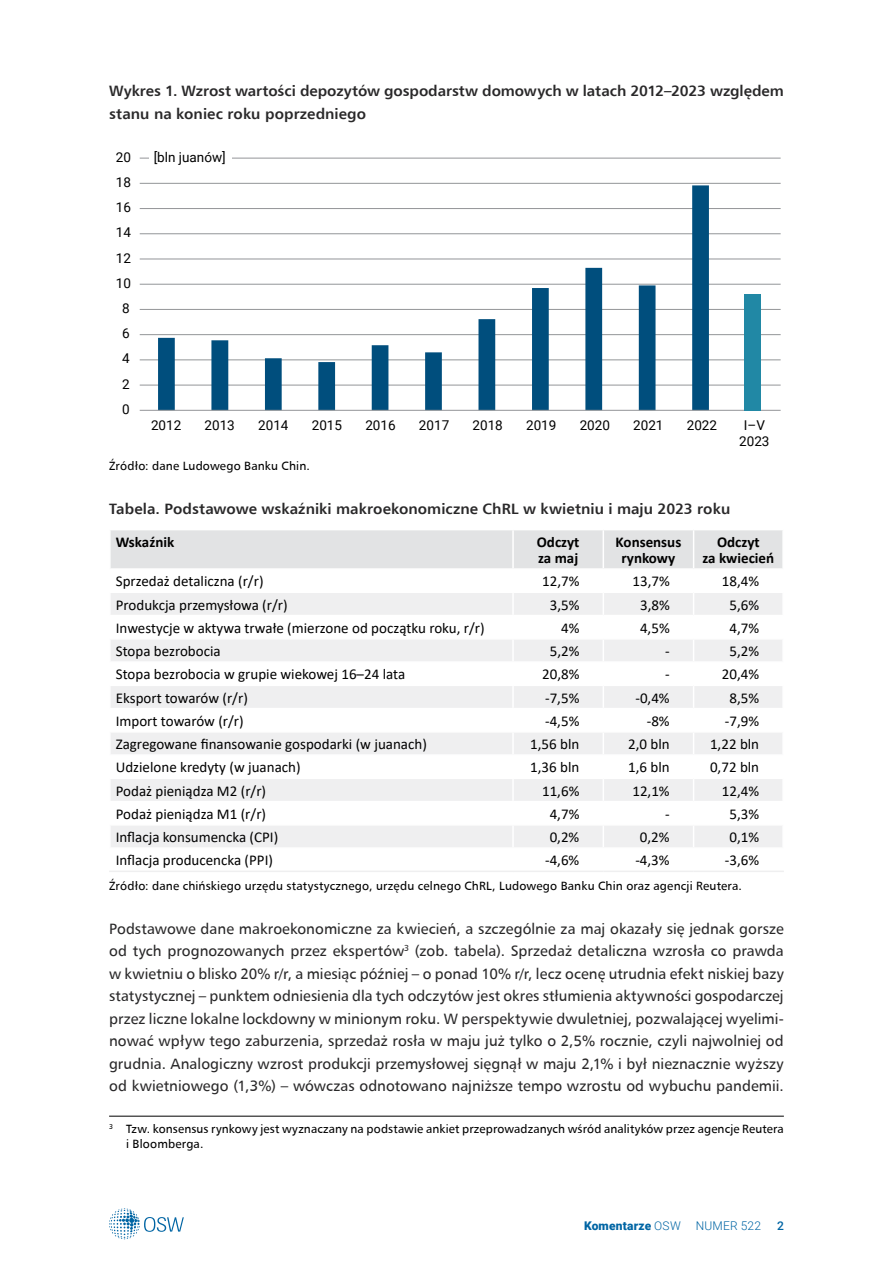
<style>
.page{position:relative;width:893px;height:1263px;background:#fff}
.page>*{position:absolute;margin:0;border:0;box-sizing:border-box;transform-origin:0 0}
.t1{font:15px/22.5px "Humanist 777 TL Roman B";color:#292829;text-align:justify}
.t2{font:15px "Calibri";color:#000}
.t3{font:15px/22.5px "Humanist 777 TL Bold B";letter-spacing:.005em;color:#292829}
.t4{font:700 15px/16.2px "Calibri";color:#000;text-align:center}
.t5{font:13.5px/16.2px "Roboto";color:#000;text-align:center}
.t6{font:12px/15px "Humanist 777 TL Roman B";letter-spacing:.01em;color:#000}
.t7{font:300 12px "Roboto";letter-spacing:.02em;color:#0065a4}
.t8{font:500 12px "Roboto";color:#0065a4}
.s1{font-weight:900}
</style>
<div class="page">
<svg style="left:109px;top:1208px;width:75px;height:31px"></svg>
<hr style="left:140px;top:385px;width:641px;height:1px;background:#939598">
<hr style="left:140px;top:360px;width:641px;height:1px;background:#939598">
<hr style="left:140px;top:334px;width:641px;height:1px;background:#939598">
<hr style="left:140px;top:309px;width:641px;height:1px;background:#939598">
<hr style="left:140px;top:284px;width:641px;height:1px;background:#939598">
<hr style="left:140px;top:259px;width:641px;height:1px;background:#939598">
<hr style="left:140px;top:233px;width:641px;height:1px;background:#939598">
<hr style="left:140px;top:208px;width:641px;height:1px;background:#939598">
<hr style="left:140px;top:183px;width:641px;height:1px;background:#939598">
<hr style="left:140px;top:158px;width:641px;height:1px;background:#939598">
<svg style="left:158px;top:185px;width:551px;height:225px"></svg>
<hr style="left:140px;top:410px;width:641px;height:1px;background:#939598">
<div style="left:744px;top:294px;width:17px;height:116px;background:#2188a5"></div>
<div style="left:149px;top:152px;width:82px;height:14px;background:#fff"></div>
<svg style="left:110px;top:530px;width:673px;height:317px"></svg>
<hr style="left:109px;top:870px;width:404px;height:2px;background:#efeff0">
<hr style="left:513px;top:870px;width:90px;height:2px;background:#efeff0">
<hr style="left:603px;top:870px;width:91px;height:2px;background:#efeff0">
<hr style="left:694px;top:870px;width:90px;height:2px;background:#efeff0">
<hr style="left:109px;top:1116px;width:675px;height:1px;background:#000">
<p class="t3" style="left:109px;top:79px;width:676px">Wykres 1. Wzrost wartości depozytów gospodarstw domowych w latach 2012–2023 względem stanu na koniec roku poprzedniego</p>
<p class="t5" style="left:116px;top:148px;width:17px">20</p>
<p class="t5" style="left:116px;top:173px;width:17px">18</p>
<p class="t5" style="left:116px;top:199px;width:17px">16</p>
<p class="t5" style="left:116px;top:224px;width:17px">14</p>
<p class="t5" style="left:116px;top:249px;width:17px">12</p>
<p class="t5" style="left:116px;top:274px;width:17px">10</p>
<p class="t5" style="left:122px;top:300px;width:9px">8</p>
<p class="t5" style="left:122px;top:325px;width:9px">6</p>
<p class="t5" style="left:122px;top:350px;width:9px">4</p>
<p class="t5" style="left:122px;top:375px;width:9px">2</p>
<p class="t5" style="left:122px;top:400px;width:9px">0</p>
<p class="t5" style="left:154px;top:148px;width:74px">[bln juanów]</p>
<p class="t5" style="left:151px;top:416px;width:32px">2012</p>
<p class="t5" style="left:205px;top:416px;width:32px">2013</p>
<p class="t5" style="left:258px;top:416px;width:32px">2014</p>
<p class="t5" style="left:312px;top:416px;width:32px">2015</p>
<p class="t5" style="left:365px;top:416px;width:32px">2016</p>
<p class="t5" style="left:419px;top:416px;width:32px">2017</p>
<p class="t5" style="left:473px;top:416px;width:32px">2018</p>
<p class="t5" style="left:526px;top:416px;width:32px">2019</p>
<p class="t5" style="left:580px;top:416px;width:32px">2020</p>
<p class="t5" style="left:633px;top:416px;width:32px">2021</p>
<p class="t5" style="left:687px;top:416px;width:32px">2022</p>
<p class="t5" style="left:739px;top:416px;width:32px">I–V<br>2023</p>
<p class="t6" style="left:109px;top:458px;width:202px">Źródło: dane Ludowego Banku Chin.</p>
<p class="t3" style="left:109px;top:497px;width:623px">Tabela. Podstawowe wskaźniki makroekonomiczne ChRL w kwietniu i maju 2023 roku</p>
<p class="t4" style="left:116px;top:534px;width:60px">Wskaźnik</p>
<p class="t4" style="left:537px;top:534px;width:44px;text-align:left">Odczyt za maj</p>
<p class="t4" style="left:616px;top:534px;width:67px">Konsensus rynkowy</p>
<p class="t4" style="left:702px;top:534px;width:73px">Odczyt<br>za kwiecień</p>
<p class="t2" style="left:116px;top:571px;width:149px">Sprzedaż detaliczna (r/r)</p>
<p class="t2" style="left:542px;top:571px;width:39px">12,7%</p>
<p class="t2" style="left:632px;top:571px;width:39px">13,7%</p>
<p class="t2" style="left:722px;top:571px;width:39px">18,4%</p>
<p class="t2" style="left:116px;top:594px;width:173px">Produkcja przemysłowa (r/r)</p>
<p class="t2" style="left:550px;top:594px;width:31px">3,5%</p>
<p class="t2" style="left:640px;top:594px;width:31px">3,8%</p>
<p class="t2" style="left:730px;top:594px;width:31px">5,6%</p>
<p class="t2" style="left:116px;top:617px;width:370px">Inwestycje w aktywa trwałe (mierzone od początku roku, r/r)</p>
<p class="t2" style="left:561px;top:617px;width:20px">4%</p>
<p class="t2" style="left:640px;top:617px;width:31px">4,5%</p>
<p class="t2" style="left:729px;top:617px;width:31px">4,7%</p>
<p class="t2" style="left:116px;top:641px;width:106px">Stopa bezrobocia</p>
<p class="t2" style="left:550px;top:641px;width:31px">5,2%</p>
<p class="t2" style="left:665px;top:641px;width:6px">-</p>
<p class="t2" style="left:729px;top:641px;width:31px">5,2%</p>
<p class="t2" style="left:116px;top:664px;width:291px">Stopa bezrobocia w grupie wiekowej 16–24 lata</p>
<p class="t2" style="left:542px;top:664px;width:39px">20,8%</p>
<p class="t2" style="left:665px;top:664px;width:6px">-</p>
<p class="t2" style="left:722px;top:664px;width:39px">20,4%</p>
<p class="t2" style="left:116px;top:687px;width:134px">Eksport towarów (r/r)</p>
<p class="t2" style="left:545px;top:687px;width:36px">-7,5%</p>
<p class="t2" style="left:635px;top:687px;width:36px">-0,4%</p>
<p class="t2" style="left:729px;top:687px;width:31px">8,5%</p>
<p class="t2" style="left:116px;top:710px;width:129px">Import towarów (r/r)</p>
<p class="t2" style="left:545px;top:710px;width:36px">-4,5%</p>
<p class="t2" style="left:647px;top:710px;width:24px">-8%</p>
<p class="t2" style="left:725px;top:710px;width:36px">-7,9%</p>
<p class="t2" style="left:116px;top:734px;width:313px">Zagregowane finansowanie gospodarki (w juanach)</p>
<p class="t2" style="left:530px;top:734px;width:51px">1,56 bln</p>
<p class="t2" style="left:628px;top:734px;width:43px">2,0 bln</p>
<p class="t2" style="left:710px;top:734px;width:51px">1,22 bln</p>
<p class="t2" style="left:116px;top:757px;width:186px">Udzielone kredyty (w juanach)</p>
<p class="t2" style="left:530px;top:757px;width:51px">1,36 bln</p>
<p class="t2" style="left:628px;top:757px;width:43px">1,6 bln</p>
<p class="t2" style="left:710px;top:757px;width:51px">0,72 bln</p>
<p class="t2" style="left:116px;top:780px;width:152px">Podaż pieniądza M2 (r/r)</p>
<p class="t2" style="left:542px;top:780px;width:39px">11,6%</p>
<p class="t2" style="left:632px;top:780px;width:39px">12,1%</p>
<p class="t2" style="left:722px;top:780px;width:39px">12,4%</p>
<p class="t2" style="left:116px;top:803px;width:152px">Podaż pieniądza M1 (r/r)</p>
<p class="t2" style="left:550px;top:803px;width:31px">4,7%</p>
<p class="t2" style="left:665px;top:803px;width:6px">-</p>
<p class="t2" style="left:729px;top:803px;width:31px">5,3%</p>
<p class="t2" style="left:116px;top:827px;width:164px">Inflacja konsumencka (CPI)</p>
<p class="t2" style="left:550px;top:827px;width:31px">0,2%</p>
<p class="t2" style="left:640px;top:827px;width:31px">0,2%</p>
<p class="t2" style="left:729px;top:827px;width:31px">0,1%</p>
<p class="t2" style="left:116px;top:850px;width:159px">Inflacja producencka (PPI)</p>
<p class="t2" style="left:545px;top:850px;width:36px">-4,6%</p>
<p class="t2" style="left:635px;top:850px;width:36px">-4,3%</p>
<p class="t2" style="left:725px;top:850px;width:36px">-3,6%</p>
<p class="t6" style="left:109px;top:878px;width:634px">Źródło: dane chińskiego urzędu statystycznego, urzędu celnego ChRL, Ludowego Banku Chin oraz agencji Reutera.</p>
<p class="t1" style="left:109px;top:917px;width:676px">Podstawowe dane makroekonomiczne za kwiecień, a szczególnie za maj okazały się jednak gorsze od tych prognozowanych przez ekspertów<sup>3</sup> (zob. tabela). Sprzedaż detaliczna wzrosła co prawda w kwietniu o blisko 20% r/r, a miesiąc później – o ponad 10% r/r, lecz ocenę utrudnia efekt niskiej bazy statystycznej – punktem odniesienia dla tych odczytów jest okres stłumienia aktywności gospodarczej przez liczne lokalne lockdowny w minionym roku. W perspektywie dwuletniej, pozwalającej wyelimi&shy;nować wpływ tego zaburzenia, sprzedaż rosła w maju już tylko o 2,5% rocznie, czyli najwolniej od grudnia. Analogiczny wzrost produkcji przemysłowej sięgnął w maju 2,1% i był nieznacznie wyższy od kwietniowego (1,3%) – wówczas odnotowano najniższe tempo wzrostu od wybuchu pandemii.</p>
<p class="t6" style="left:126px;top:1121px;width:659px;text-indent:-17px"><sup>3</sup> Tzw. konsensus rynkowy jest wyznaczany na podstawie ankiet przeprowadzanych wśród analityków przez agencje Reutera i Bloomberga.</p>
<p class="t7" style="left:584px;top:1217px;width:179px"><span class="s1">Komentarze</span> OSW NUMER 522</p>
<p class="t8" style="left:777px;top:1217px;width:8px">2</p>
</div>
